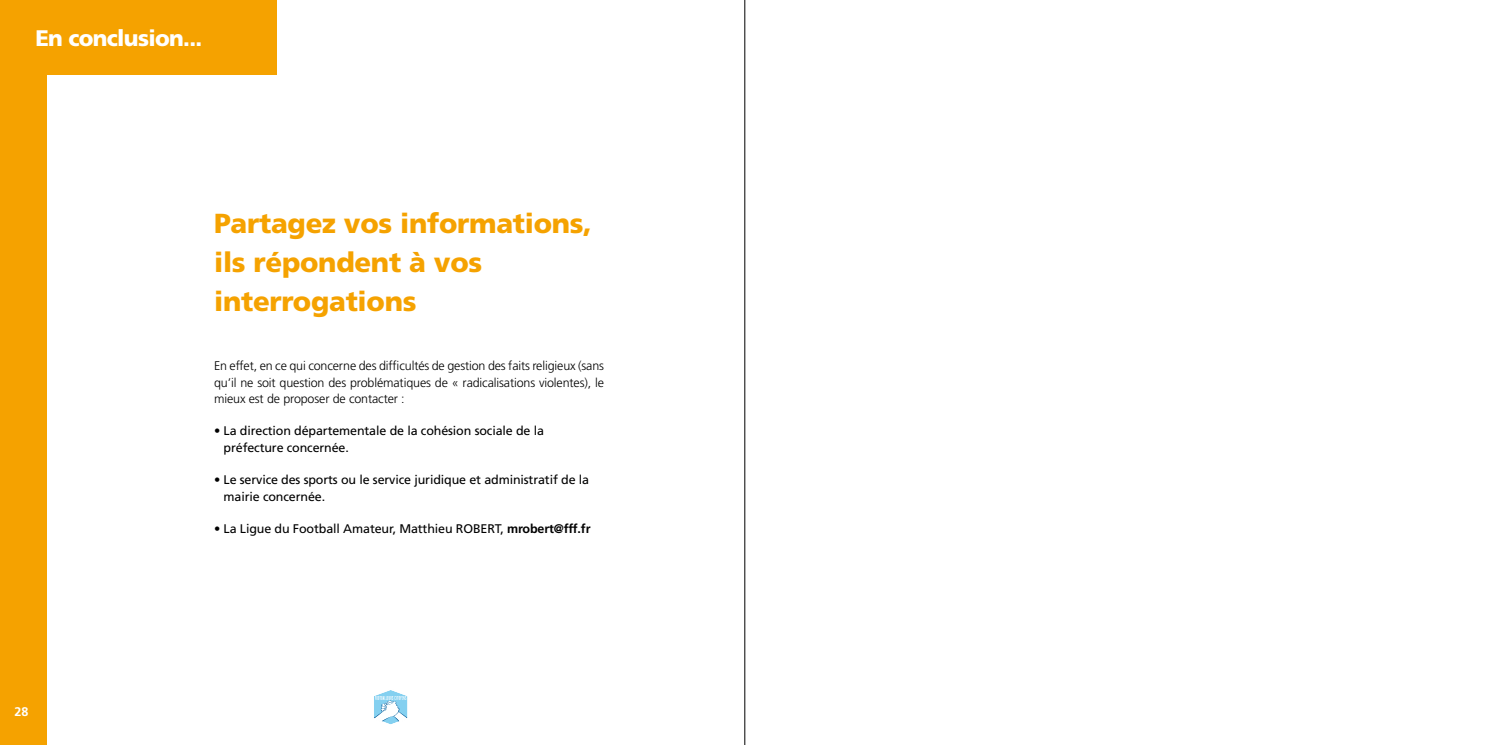
<style>
.page{position:relative;width:1489px;height:745px;background:#fff}
.page>*{position:absolute;margin:0;border:0;box-sizing:border-box;transform-origin:0 0}
.t1{font:900 27.5px/38.8px "Frutiger";letter-spacing:-.01em;color:#f5a200}
.t2{font:900 22.5px "Frutiger";letter-spacing:-.03em;color:#fff}
.t3{font:12.5px/16.2px "Frutiger";letter-spacing:-.01em;color:#000}
.t4{font:300 12.5px/16.2px "Frutiger";letter-spacing:-.01em;color:#000;text-align:justify}
.t5{font:700 12.5px "Frutiger";color:#fff}
.s1{font-weight:700}
</style>
<div class="page">
<div style="left:0;top:0;width:276px;height:74px;background:#f5a200"></div>
<div style="left:0;top:0;width:46px;height:744px;background:#f5a200"></div>
<svg style="left:374px;top:690px;width:34px;height:34px"></svg>
<hr style="left:744px;top:0;width:1px;height:744px;background:#000">
<h2 class="t2" style="left:35px;top:24px;width:168px">En conclusion...</h2>
<h1 class="t1" style="left:214px;top:204px;width:379px">Partagez vos informations, ils répondent à vos interrogations</h1>
<p class="t4" style="left:214px;top:357px;width:391px">En effet, en ce qui concerne des difficultés de gestion des faits religieux (sans qu’il ne soit question des problématiques de « radicalisations violentes), le mieux est de proposer de contacter :</p>
<p class="t3" style="left:223px;top:422px;width:322px;text-indent:-9px">• La direction départementale de la cohésion sociale de la préfecture concernée.</p>
<p class="t3" style="left:223px;top:471px;width:367px;text-indent:-9px">• Le service des sports ou le service juridique et administratif de la mairie concernée.</p>
<p class="t3" style="left:214px;top:520px;width:378px">• La Ligue du Football Amateur, Matthieu ROBERT, <span class="s1">mrobert@fff.fr</span></p>
<p class="t5" style="left:14px;top:703px;width:15px">28</p>
</div>
